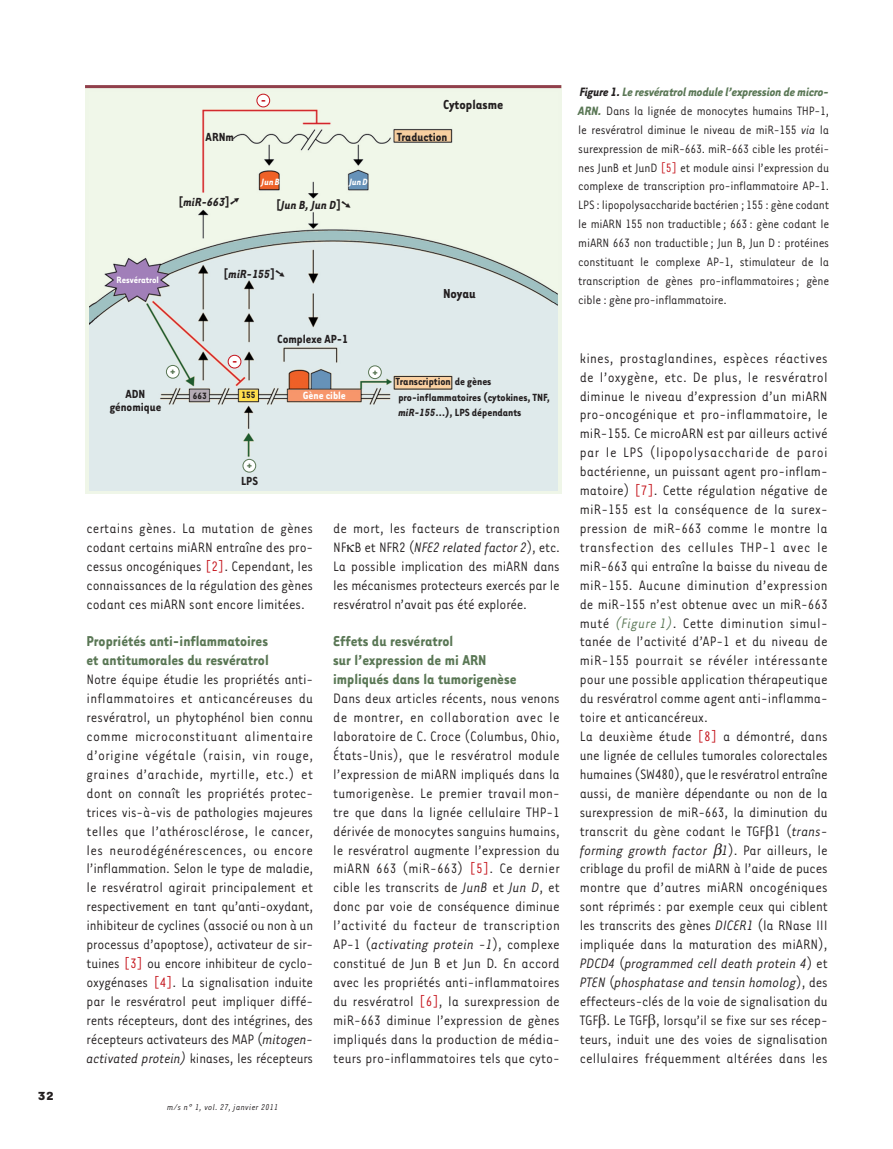
<style>
.page{position:relative;width:893px;height:1149px;background:#fff}
.page>*{position:absolute;margin:0;border:0;box-sizing:border-box;transform-origin:0 0}
.t1{font:700 16.5px/18.9px "Tarzana Narrow";color:#5a7755}
.t2{font:15.75px/18.9px "Tarzana Narrow";color:#231f20;text-align:justify}
.t3{font:700 15px "Tarzana Narrow";color:#231f20}
.t4{font:13.95px/18.9px "Tarzana Narrow";letter-spacing:-.015em;color:#231f20;text-align:justify}
.t5{font:700 13.5px/13.5px "Tarzana Narrow";color:#231f20;text-align:center}
.t6{font:italic 700 13.5px "Tarzana Narrow";color:#231f20}
.t7{font:700 13.5px "Tarzana Narrow";color:#5a7755}
.t8{font:700 13.5px "Tarzana Wide";color:#231f20}
.t9{font:700 13.5px "Tarzana Narrow";color:#c4121a}
.t10{font:700 12px/15.5px "Tarzana Narrow";color:#231f20}
.t11{font:700 12px "Tarzana Narrow";color:#fff}
.t12{font:700 10.5px "Tarzana Narrow";color:#fff}
.t13{font:italic 700 10.5px "Tarzana Narrow";color:#fff}
.t14{font:700 10.5px "Tarzana Narrow";color:#231f20}
.t15{font:italic 9.75px "Tarzana Narrow";letter-spacing:.025em;color:#231f20}
.s1{font-style:normal}
.s2{font-style:italic}
.s3{color:#c4121a}
.s4{font-weight:700;font-style:italic}
.s5{font-weight:700;font-style:italic;color:#5a7755}
.s6{font-style:italic;color:#5a7755}
</style>
<div class="page">
<div style="left:85px;top:85px;width:476px;height:408px;background:linear-gradient(to bottom,#f0f7e8,#e7f0e8)"></div>
<img style="left:90px;top:92px;width:468px;height:398px">
<div style="left:257px;top:94px;width:13px;height:13px;background:#fff;border-radius:50%"></div>
<div style="left:257px;top:94px;width:13px;height:13px;border:1px solid #c4121a;border-radius:50%"></div>
<div style="left:166px;top:365px;width:13px;height:13px;background:#fff;border-radius:50%"></div>
<div style="left:166px;top:365px;width:14px;height:13px;border:1px solid #5a7755;border-radius:50%"></div>
<div style="left:243px;top:459px;width:13px;height:13px;background:#fff;border-radius:50%"></div>
<div style="left:243px;top:459px;width:13px;height:13px;border:1px solid #5a7755;border-radius:50%"></div>
<div style="left:369px;top:366px;width:12px;height:12px;background:#fff;border-radius:50%"></div>
<div style="left:368px;top:365px;width:14px;height:14px;border:1px solid #5a7755;border-radius:50%"></div>
<div style="left:228px;top:355px;width:13px;height:13px;background:#fff;border-radius:50%"></div>
<div style="left:228px;top:355px;width:13px;height:13px;border:1px solid #c4121a;border-radius:50%"></div>
<hr style="left:85px;top:85px;width:476px;height:3px;background:#913f4b">
<p class="t8" style="left:38px;top:1091px;width:18px">32</p>
<p class="t5" style="left:206px;top:131px;width:30px">ARNm</p>
<p class="t6" style="left:178px;top:197px;width:63px"><span class="s1">[</span>miR-663<span class="s1">]</span>➚</p>
<p class="t9" style="left:261px;top:95px;width:7px">-</p>
<p class="t13" style="left:262px;top:178px;width:20px">Jun B</p>
<p class="t13" style="left:349px;top:178px;width:20px">Jun D</p>
<p class="t6" style="left:276px;top:200px;width:77px"><span class="s1">[</span>Jun B, Jun D<span class="s1">]</span>➘</p>
<p class="t3" style="left:443px;top:100px;width:62px">Cytoplasme</p>
<p class="t5" style="left:397px;top:131px;width:52px">Traduction</p>
<p class="t12" style="left:117px;top:276px;width:44px">Resvératrol</p>
<p class="t6" style="left:224px;top:269px;width:63px"><span class="s1">[</span>miR-155<span class="s1">]</span>➘</p>
<p class="t5" style="left:110px;top:388px;width:53px">ADN génomique</p>
<p class="t7" style="left:170px;top:366px;width:7px">+</p>
<p class="t9" style="left:232px;top:356px;width:7px">-</p>
<p class="t14" style="left:193px;top:392px;width:15px">663</p>
<p class="t14" style="left:241px;top:391px;width:15px">155</p>
<p class="t7" style="left:247px;top:460px;width:7px">+</p>
<p class="t5" style="left:241px;top:475px;width:18px">LPS</p>
<p class="t5" style="left:277px;top:333px;width:72px">Complexe AP-1</p>
<p class="t11" style="left:303px;top:391px;width:45px">Gène cible</p>
<p class="t3" style="left:443px;top:289px;width:34px">Noyau</p>
<p class="t7" style="left:372px;top:367px;width:7px">+</p>
<p class="t10" style="left:396px;top:375px;width:156px">Transcription de gènes pro-inflammatoires (cytokines, TNF, <span class="s2">miR-155</span>…), LPS dépendants</p>
<p class="t2" style="left:87px;top:520px;width:228px">certains gènes. La mutation de gènes codant certains miARN entraîne des pro&shy;cessus oncogéniques <span class="s3">[2]</span>. Cependant, les connaissances de la régulation des gènes codant ces miARN sont encore limitées.</p>
<p class="t1" style="left:87px;top:633px;width:184px">Propriétés anti-inflammatoires et antitumorales du resvératrol</p>
<p class="t2" style="left:87px;top:671px;width:228px">Notre équipe étudie les propriétés anti&shy;inflammatoires et anticancéreuses du resvératrol, un phytophénol bien connu comme microconstituant alimentaire d’origine végétale (raisin, vin rouge, graines d’arachide, myrtille, etc.) et dont on connaît les propriétés protec&shy;trices vis-à-vis de pathologies majeures telles que l’athérosclérose, le cancer, les neuro dégénérescences, ou encore l’inflammation. Selon le type de maladie, le resvératrol agirait principalement et respectivement en tant qu’anti-oxydant, inhibiteur de cyclines (associé ou non à un processus d’apoptose), activateur de sir&shy;tuines <span class="s3">[3]</span> ou encore inhibiteur de cyclo&shy;oxygénases <span class="s3">[4]</span>. La signalisation induite par le resvératrol peut impliquer diffé&shy;rents récepteurs, dont des intégrines, des récepteurs activateurs des MAP (<span class="s2">mitogen&shy;activated protein)</span> kinases, les récepteurs</p>
<p class="t15" style="left:167px;top:1103px;width:112px">m/s n° 1, vol. 27, janvier 2011</p>
<p class="t2" style="left:333px;top:520px;width:228px">de mort, les facteurs de transcription NF B et NFR2 (<span class="s2">NFE2 related factor 2</span>), etc.<br>La possible implication des miARN dans les mécanismes protecteurs exercés par le resvératrol n’avait pas été explorée.</p>
<p class="t1" style="left:333px;top:633px;width:185px">Effets du resvératrol<br>sur l’expression de mi ARN impliqués dans la tumorigenèse</p>
<p class="t2" style="left:333px;top:690px;width:228px">Dans deux articles récents, nous venons de montrer, en collaboration avec le laboratoire de C. Croce (Columbus, Ohio, États-Unis), que le resvératrol module l’expression de miARN impliqués dans la tumorigenèse. Le premier travail mon&shy;tre que dans la lignée cellulaire THP-1 dérivée de monocytes sanguins humains, le resvératrol augmente l’expression du miARN 663 (miR-663) <span class="s3">[5]</span>. Ce dernier cible les transcrits de <span class="s2">JunB</span> et <span class="s2">Jun D</span>, et donc par voie de conséquence diminue l’activité du facteur de transcription AP-1 (<span class="s2">activating protein -1</span>), complexe constitué de Jun B et Jun D. En accord avec les propriétés anti-inflammatoires du resvératrol <span class="s3">[6]</span>, la surexpression de miR-663 diminue l’expression de gènes impliqués dans la production de média&shy;teurs pro-inflammatoires tels que cyto-</p>
<p class="t4" style="left:578px;top:83px;width:252px"><span class="s4">Figure 1.</span> <span class="s5">Le resvératrol module l’expression de micro-ARN.</span> Dans la lignée de monocytes humains THP-1, le resvératrol diminue le niveau de miR-155 <span class="s2">via</span> la surexpression de miR-663. miR-663 cible les protéi&shy;nes JunB et JunD <span class="s3">[5]</span> et module ainsi l’expression du complexe de transcription pro-inflammatoire AP-1.<br>LPS : lipopolysaccharide bactérien ; 155 : gène codant le miARN 155 non traductible ; 663 : gène codant le miARN 663 non traductible ; Jun B, Jun D : protéines constituant le complexe AP-1, stimulateur de la transcription de gènes pro- inflammatoires ; gène cible : gène pro-inflammatoire.</p>
<p class="t2" style="left:580px;top:350px;width:249px;text-align:left">kines, prostaglandines, espèces réactives de l’oxygène, etc. De plus, le resvératrol diminue le niveau d’expression d’un miARN pro-oncogénique et pro-inflammatoire, le miR-155<span class="s2">.</span> Ce microARN est par ailleurs activé par le LPS (lipopolysaccharide de paroi bactérienne, un puissant agent pro-inflam&shy;matoire) <span class="s3">[7]</span>. Cette régulation négative de miR-155 est la conséquence de la surex&shy;pression de miR-663 comme le montre la transfection des cellules THP-1 avec le miR-663 qui entraîne la baisse du niveau de miR-155. Aucune diminution d’expression de miR-155 n’est obtenue avec un miR-663 muté <span class="s6">(Figure 1)</span>. Cette diminution simul&shy;tanée de l’activité d’AP-1 et du niveau de miR-155 pourrait se révéler intéressante pour une possible application thérapeutique du resvératrol comme agent anti-inflamma&shy;toire et anticancéreux.<br>La deuxième étude <span class="s3">[8]</span> a démontré, dans une lignée de cellules tumorales colorectales humaines (SW480), que le resvératrol entraîne aussi, de manière dépendante ou non de la surexpression de miR-663, la diminution du transcrit du gène codant le TGF 1 (<span class="s2">trans&shy;forming growth factor 1</span>). Par ailleurs, le criblage du profil de miARN à l’aide de puces montre que d’autres miARN oncogéniques sont réprimés : par exemple ceux qui ciblent les transcrits des gènes <span class="s2">DICER1</span> (la RNase III impliquée dans la maturation des miARN), <span class="s2">PDCD4</span> (<span class="s2">programmed cell death protein 4</span>) et <span class="s2">PTEN</span> (<span class="s2">phosphatase and tensin homolog</span>), des effecteurs-clés de la voie de signalisation du TGF . Le TGF , lorsqu’il se fixe sur ses récep&shy;teurs, induit une des voies de signalisation cellulaires fréquemment altérées dans les</p>
</div>
